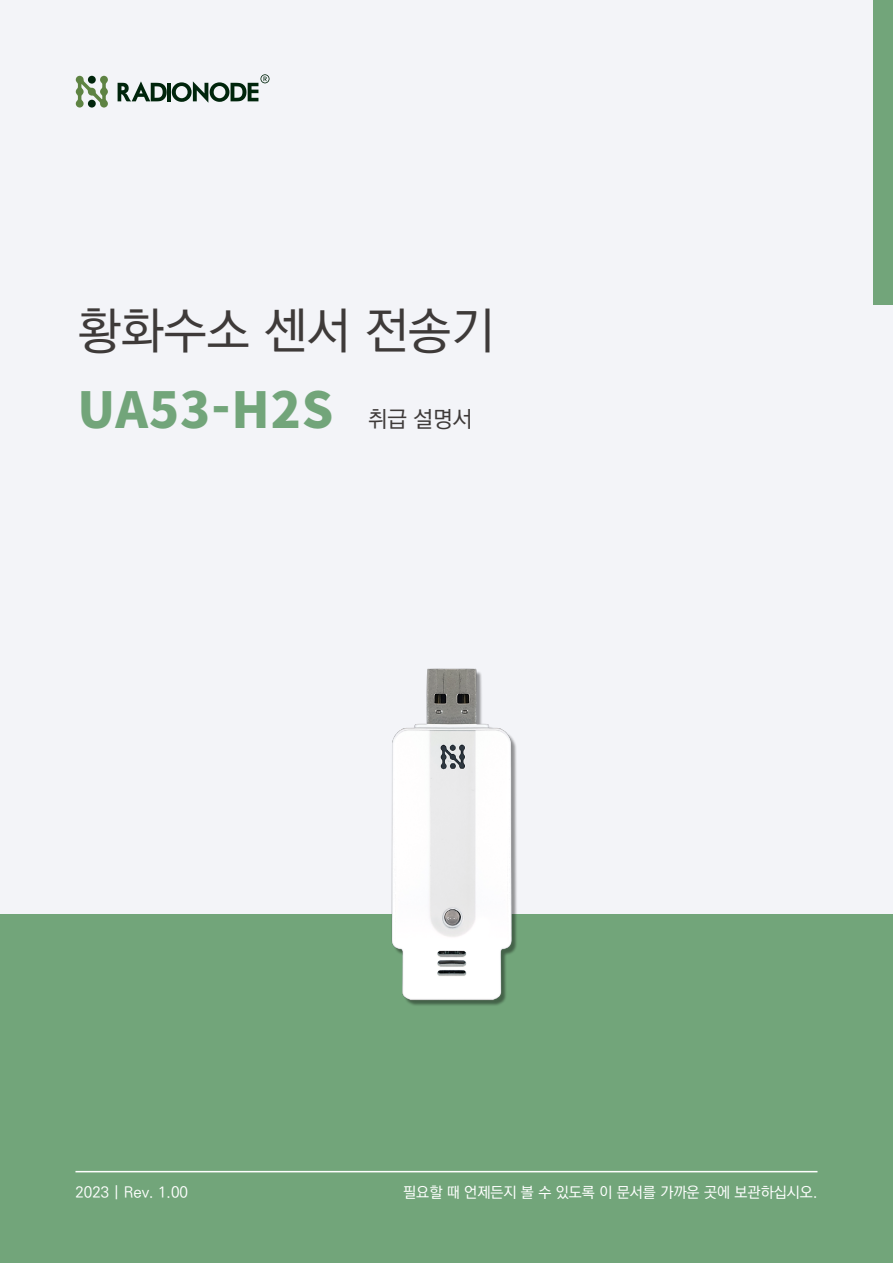
<style>
.page{position:relative;width:893px;height:1263px;background:#f3f4f8}
.page>*{position:absolute;margin:0;border:0;box-sizing:border-box;transform-origin:0 0}
.t1{font:500 49.5px "Ko Pub World Dotum";color:#3e3a39}
.t2{font:900 49.5px "Noto Sans CJ Kkr";letter-spacing:.02em;color:#72a57a}
.t3{font:500 22.5px "Ko Pub World Dotum";color:#3e3a39}
.t4{font:500 15px "Ko Pub World Dotum";color:#fff}
</style>
<div class="page">
<div style="left:0;top:914px;width:893px;height:349px;background:#72a57a"></div>
<svg style="left:76px;top:76px;width:32px;height:32px"></svg>
<svg style="left:118px;top:74px;width:151px;height:29px"></svg>
<hr style="left:75px;top:1171px;width:742px;height:1px;background:#fff">
<div style="left:874px;top:0;width:19px;height:304px;background:#72a57a"></div>
<img style="left:391px;top:668px;width:126px;height:338px">
<h1 class="t1" style="left:77px;top:296px;width:419px">황화수소 센서 전송기</h1>
<h1 class="t2" style="left:77px;top:382px;width:258px">UA53-H2S</h1>
<h2 class="t3" style="left:368px;top:404px;width:106px">취급 설명서</h2>
<p class="t4" style="left:75px;top:1182px;width:114px">2023 | Rev. 1.00</p>
<p class="t4" style="left:403px;top:1182px;width:416px">필요할 때 언제든지 볼 수 있도록 이 문서를 가까운 곳에 보관하십시오.</p>
</div>
